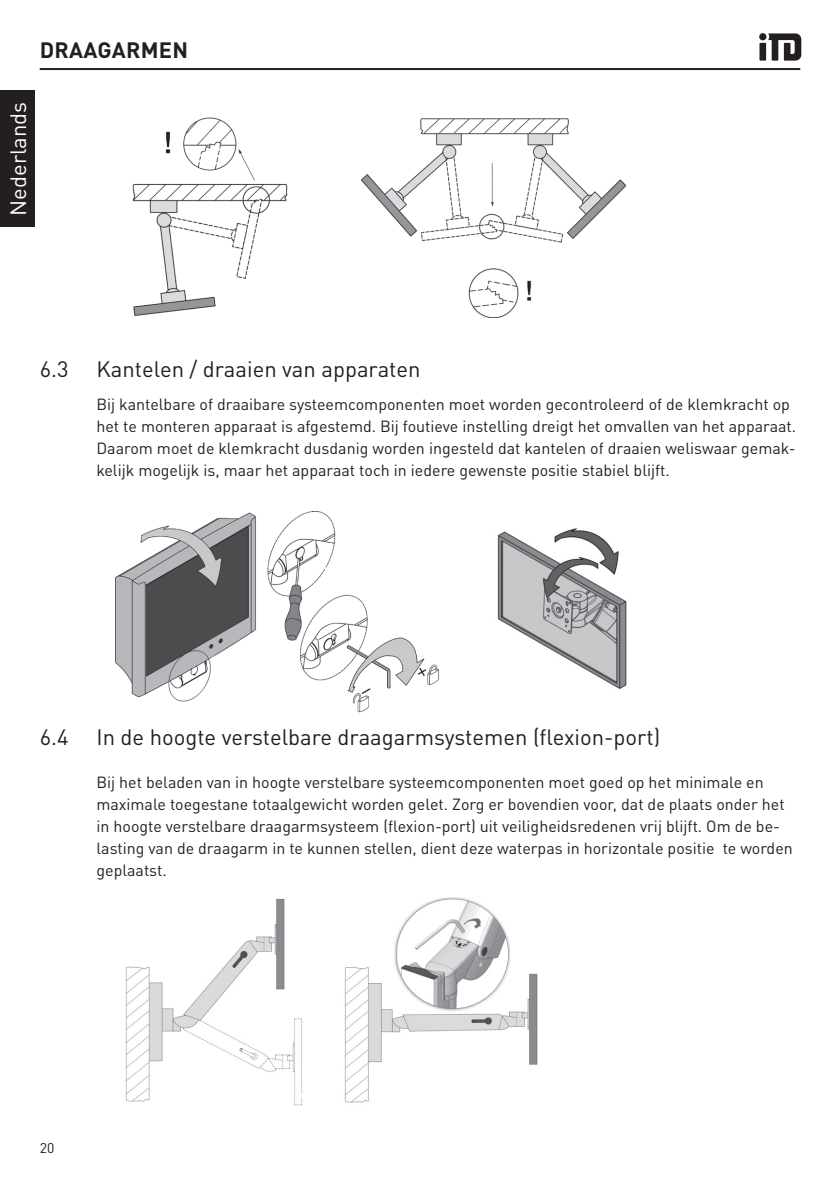
<style>
.page{position:relative;width:840px;height:1191px;background:#fff}
.page>*{position:absolute;margin:0;border:0;box-sizing:border-box;transform-origin:0 0}
.t1{font:22px "DINOT";color:#231f20}
.t2{font:22px "DINOT";color:#fff}
.t3{font:700 22px "DINOT";letter-spacing:.01em;color:#231f20}
.t4{font:16px/22px "DIN Pro";color:#231f20}
.t5{font:14px "DINOT";color:#231f20}
</style>
<div class="page">
<hr style="left:40px;top:68px;width:759px;height:2px;background:#231f20">
<div style="left:0;top:91px;width:34px;height:136px;background:#231f20"></div>
<svg style="left:759px;top:33px;width:41px;height:28px"></svg>
<img style="left:132px;top:117px;width:156px;height:199px">
<img style="left:361px;top:118px;width:266px;height:200px">
<img style="left:115px;top:511px;width:324px;height:201px">
<img style="left:497px;top:528px;width:130px;height:161px">
<img style="left:125px;top:899px;width:178px;height:207px">
<img style="left:344px;top:898px;width:194px;height:205px">
<h1 class="t3" style="left:40px;top:33px;width:150px">DRAAGARMEN</h1>
<h1 class="t2" style="left:1px;top:216px;width:116px;rotate:-90deg">Nederlands</h1>
<h1 class="t1" style="left:40px;top:352px;width:30px">6.3</h1>
<h1 class="t1" style="left:96px;top:352px;width:325px">Kantelen / draaien van apparaten</h1>
<p class="t4" style="left:96px;top:392px;width:700px">Bij kantelbare of draaibare systeemcomponenten moet worden gecontroleerd of de klemkracht op het te monteren apparaat is afgestemd. Bij foutieve instelling dreigt het omvallen van het apparaat.<br>Daarom moet de klemkracht dusdanig worden ingesteld dat kantelen of draaien weliswaar gemak&shy;kelijk mogelijk is, maar het apparaat toch in iedere gewenste positie stabiel blijft.</p>
<h1 class="t1" style="left:40px;top:720px;width:30px">6.4</h1>
<h1 class="t1" style="left:96px;top:720px;width:565px">In de hoogte verstelbare draagarmsystemen (flexion-port)</h1>
<p class="t4" style="left:96px;top:770px;width:697px">Bij het beladen van in hoogte verstelbare systeemcomponenten moet goed op het minimale en maximale toegestane totaalgewicht worden gelet. Zorg er bovendien voor, dat de plaats onder het in hoogte verstelbare draagarmsysteem (flexion-port) uit veiligheidsredenen vrij blijft. Om de be&shy;lasting van de draagarm in te kunnen stellen, dient deze waterpas in horizontale positie te worden geplaatst.</p>
<p class="t5" style="left:40px;top:1137px;width:16px">20</p>
</div>
